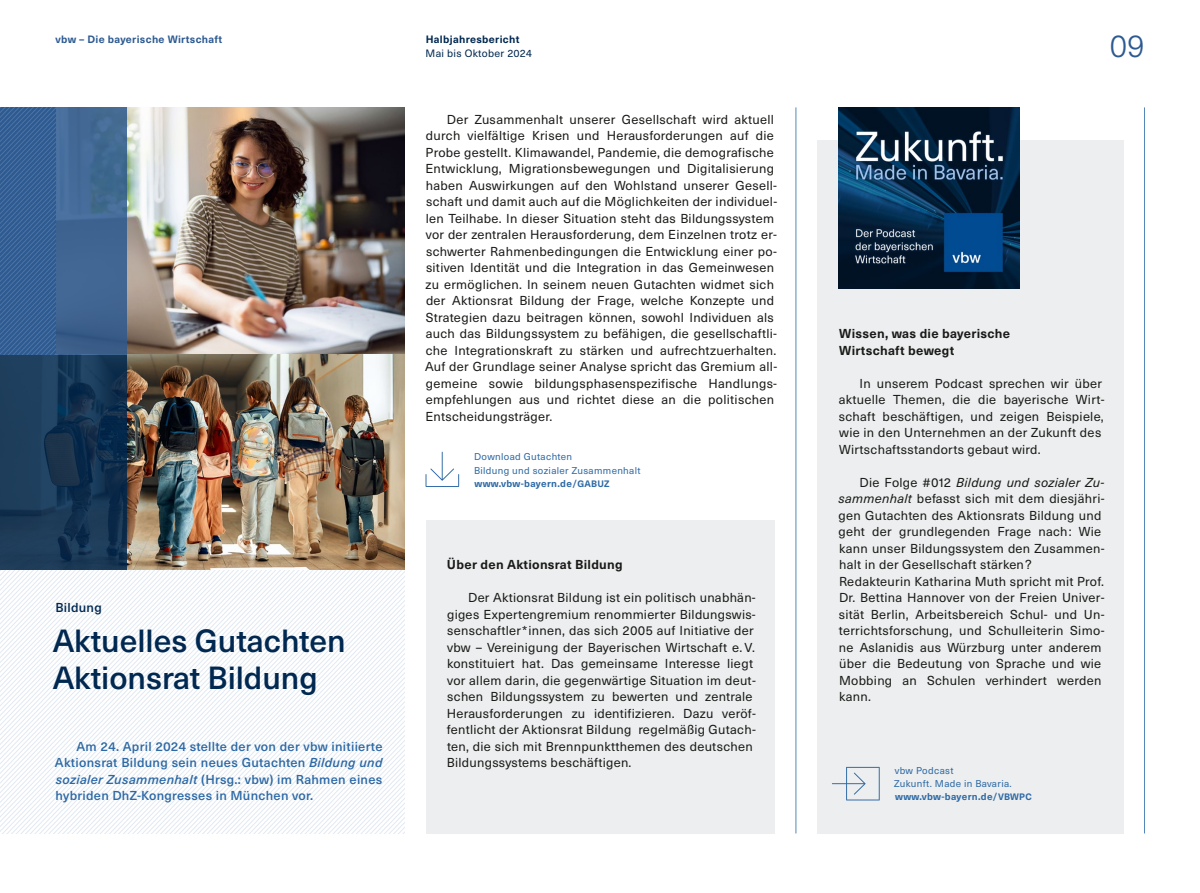
<style>
.page{position:relative;width:1200px;height:893px;background:#fff}
.page>*{position:absolute;margin:0;border:0;box-sizing:border-box;transform-origin:0 0}
.t1{font:500 31.5px/37.5px "Neue Haas Unica Pro";color:#002850}
.t2{font:300 31.5px "Neue Haas Unica Pro";color:#2d5a91}
.t3{font:12.75px/16.5px "Neue Haas Unica Pro";letter-spacing:.02em;color:#1a1a18}
.t4{font:500 12.75px/16.5px "Neue Haas Unica Pro";letter-spacing:.02em;color:#2d69a5;text-align:justify}
.t5{font:700 12.75px/16.5px "Neue Haas Unica Pro";letter-spacing:.02em;color:#1a1a18}
.t6{font:500 12.75px "Neue Haas Unica Pro";letter-spacing:.02em;color:#002850}
.t7{font:700 10.5px "Neue Haas Unica Pro";letter-spacing:.03em;color:#2d5a91}
.t8{font:700 10.5px "Neue Haas Unica Pro";letter-spacing:.03em;color:#002850}
.t9{font:10.5px "Neue Haas Unica Pro";letter-spacing:.03em;color:#002850}
.t10{font:9.75px/13.2px "Neue Haas Unica Pro";letter-spacing:.035em;color:#2d69a5}
.s1{font-style:italic}
.s2{font-weight:700}
.s3{font-weight:700;font-size:9.15px}
</style>
<div class="page">
<svg style="left:158px;top:569px;width:5px;height:264px"></svg>
<svg style="left:163px;top:569px;width:5px;height:264px"></svg>
<svg style="left:172px;top:569px;width:5px;height:264px"></svg>
<svg style="left:177px;top:569px;width:5px;height:264px"></svg>
<svg style="left:186px;top:569px;width:5px;height:264px"></svg>
<svg style="left:191px;top:569px;width:5px;height:264px"></svg>
<svg style="left:200px;top:569px;width:5px;height:264px"></svg>
<svg style="left:205px;top:569px;width:5px;height:264px"></svg>
<svg style="left:210px;top:569px;width:4px;height:264px"></svg>
<svg style="left:214px;top:570px;width:5px;height:263px"></svg>
<svg style="left:219px;top:570px;width:5px;height:263px"></svg>
<svg style="left:224px;top:570px;width:4px;height:263px"></svg>
<svg style="left:228px;top:570px;width:5px;height:263px"></svg>
<svg style="left:233px;top:570px;width:5px;height:263px"></svg>
<svg style="left:238px;top:570px;width:4px;height:263px"></svg>
<svg style="left:242px;top:569px;width:162px;height:264px"></svg>
<img style="left:126px;top:107px;width:278px;height:462px">
<div style="left:0;top:107px;width:126px;height:248px;background:linear-gradient(to bottom,#466e98,#3c5f8c)"></div>
<svg style="left:0;top:355px;width:126px;height:214px;fill:#1d3b58"></svg>
<svg style="left:0;top:107px;width:55px;height:248px"></svg>
<div style="left:816px;top:140px;width:307px;height:693px;background:#eceeef"></div>
<hr style="left:1143px;top:107px;width:1px;height:726px;background:#5587b9">
<hr style="left:795px;top:107px;width:1px;height:726px;background:#5587b9">
<img style="left:838px;top:107px;width:181px;height:182px">
<div style="left:425px;top:520px;width:349px;height:313px;background:#eceeef"></div>
<svg style="left:425px;top:452px;width:34px;height:35px"></svg>
<svg style="left:832px;top:767px;width:47px;height:33px"></svg>
<p class="t7" style="left:56px;top:33px;width:168px">vbw – Die bayerische Wirtschaft</p>
<h1 class="t2" style="left:1108px;top:28px;width:37px">09</h1>
<p class="t8" style="left:425px;top:33px;width:95px">Halbjahresbericht</p>
<p class="t9" style="left:425px;top:47px;width:108px">Mai bis Oktober 2024</p>
<p class="t6" style="left:55px;top:600px;width:48px">Bildung</p>
<h1 class="t1" style="left:53px;top:622px;width:294px">Aktuelles Gutachten<br>Aktionsrat Bildung</h1>
<p class="t4" style="left:55px;top:738px;width:329px;text-indent:22px">Am 24. April 2024 stellte der von der vbw initiierte Aktionsrat Bildung sein neues Gutachten <span class="s1">Bildung und sozialer Zusammenhalt</span> (Hrsg.: vbw) im Rahmen eines hybriden DhZ-Kongresses in München vor.</p>
<p class="t3" style="left:425px;top:111px;width:353px;text-indent:22px">Der Zusammenhalt unserer Gesellschaft wird aktuell durch vielfältige Krisen und Herausforderungen auf die Probe gestellt. Klimawandel, Pandemie, die demografische Entwicklung, Migrationsbewegungen und Digitalisierung haben Auswirkungen auf den Wohlstand unserer Gesell&shy;schaft und damit auch auf die Möglichkeiten der individuel&shy;len Teilhabe. In dieser Situation steht das Bildungssystem vor der zentralen Herausforderung, dem Einzelnen trotz er&shy;schwerter Rahmenbedingungen die Entwicklung einer po&shy;sitiven Identität und die Integration in das Gemeinwesen zu ermöglichen. In seinem neuen Gutachten widmet sich der Aktionsrat Bildung der Frage, welche Konzepte und Strategien dazu beitragen können, sowohl Individuen als auch das Bildungssystem zu befähigen, die gesellschaftli&shy;che Integrationskraft zu stärken und aufrechtzuerhalten.<br>Auf der Grundlage seiner Analyse spricht das Gremium all&shy;gemeine sowie bildungsphasenspezifische Handlungs&shy;empfehlungen aus und richtet diese an die politischen Entscheidungsträger.</p>
<p class="t10" style="left:474px;top:451px;width:168px">Download Gutachten<br>Bildung und sozialer Zusammenhalt <span class="s2">www.vbw-bayern.de/</span><span class="s3">GABUZ</span></p>
<p class="t5" style="left:447px;top:557px;width:177px">Über den Aktionsrat Bildung</p>
<p class="t3" style="left:446px;top:590px;width:310px;text-indent:21px">Der Aktionsrat Bildung ist ein politisch unabhän&shy;giges Expertengremium renommierter Bildungswis&shy;senschaftler*innen, das sich 2005 auf Initiative der vbw – Vereinigung der Bayerischen Wirtschaft e. V. konstituiert hat. Das gemeinsame Interesse liegt vor allem darin, die gegenwärtige Situation im deut&shy;schen Bildungssystem zu bewerten und zentrale Herausforderungen zu identifizieren. Dazu veröf&shy;fentlicht der Aktionsrat Bildung regelmäßig Gutach&shy;ten, die sich mit Brennpunktthemen des deutschen Bildungssystems beschäftigen.</p>
<p class="t5" style="left:839px;top:326px;width:172px">Wissen, was die bayerische<br>Wirtschaft bewegt</p>
<p class="t3" style="left:838px;top:375px;width:267px;text-indent:21px">In unserem Podcast sprechen wir über aktuelle Themen, die die bayerische Wirt&shy;schaft beschäftigen, und zeigen Beispiele, wie in den Unternehmen an der Zukunft des Wirtschaftsstandorts gebaut wird.</p>
<p class="t3" style="left:838px;top:474px;width:267px;text-indent:21px">Die Folge #012 <span class="s1">Bildung und sozialer Zu&shy;sammenhalt</span> befasst sich mit dem diesjähri&shy;gen Gutachten des Aktionsrats Bildung und geht der grundlegenden Frage nach: Wie kann unser Bildungssystem den Zusammen&shy;halt in der Gesellschaft stärken?<br>Redakteurin Katharina Muth spricht mit Prof.<br>Dr. Bettina Hannover von der Freien Univer&shy;sität Berlin, Arbeitsbereich Schul- und Un&shy;terrichtsforschung, und Schulleiterin Simo&shy;ne Aslanidis aus Würzburg unter anderem über die Bedeutung von Sprache und wie Mobbing an Schulen verhindert werden kann.</p>
<p class="t10" style="left:894px;top:764px;width:139px">vbw Podcast<br>Zukunft. Made in Bavaria. <span class="s2">www.vbw-bayern.de/</span><span class="s3">VBWPC</span></p>
</div>
